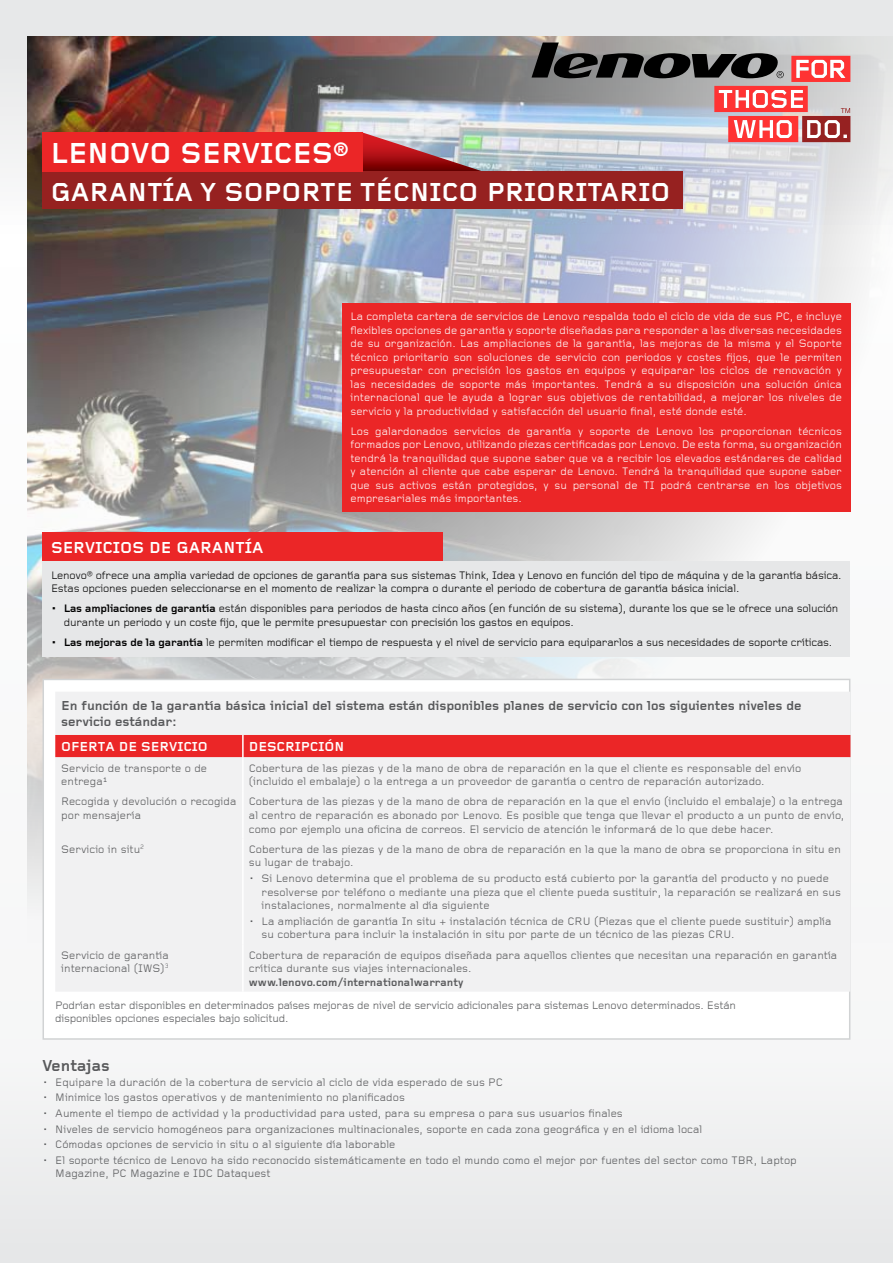
<style>
.page{position:relative;width:893px;height:1263px;background:#eeefef}
.page>*{position:absolute;margin:0;border:0;box-sizing:border-box;transform-origin:0 0}
.t1{font:700 30px "Foundry Gridnik";color:#fff}
.t2{font:700 27px "Foundry Gridnik";color:#fff}
.t3{font:700 16.5px "Foundry Gridnik";color:#fff}
.t4{font:700 16.5px "Foundry Gridnik";color:#58595b}
.t5{font:700 13.5px/16.2px "Foundry Gridnik";letter-spacing:-.01em;color:#58595b}
.t6{font:700 13.5px "Foundry Gridnik";color:#fff}
.t7{font:11.25px/13.5px "Foundry Gridnik";color:#58595b}
.t8{font:11.25px/13.5px "Foundry Gridnik";color:#fff;text-align:justify}
.t9{font:11.25px/13.5px "Foundry Gridnik";letter-spacing:-.02em;color:#000}
.t10{font:11.25px/13.5px "Foundry Gridnik";letter-spacing:-.02em;color:#58595b}
.t11{font:700 11.25px "Foundry Gridnik";color:#58595b}
.s1{font-weight:700}
</style>
<div class="page">
<img style="left:28px;top:36px;width:865px;height:884px">
<svg style="left:363px;top:132px;width:121px;height:40px"></svg>
<div style="left:42px;top:172px;width:641px;height:37px;background:#962120"></div>
<div style="left:42px;top:132px;width:321px;height:40px;background:#eb2627"></div>
<div style="left:43px;top:679px;width:807px;height:361px;background:#fff;border:2px solid #d1d3d4"></div>
<div style="left:55px;top:692px;width:795px;height:300px;background:#f1f1f2"></div>
<div style="left:55px;top:735px;width:795px;height:22px;background:#eb2627"></div>
<hr style="left:242px;top:735px;width:2px;height:22px;background:#fff">
<hr style="left:242px;top:757px;width:2px;height:34px;background:#fff">
<hr style="left:242px;top:791px;width:2px;height:47px;background:#fff">
<hr style="left:242px;top:838px;width:2px;height:106px;background:#fff">
<hr style="left:242px;top:944px;width:2px;height:48px;background:#fff">
<div style="left:342px;top:303px;width:508px;height:209px;background:#eb2627"></div>
<svg style="left:531px;top:43px;width:319px;height:99px"></svg>
<div style="left:43px;top:532px;width:400px;height:30px;background:#eb2627"></div>
<div style="left:43px;top:562px;width:807px;height:95px;background:#e6e7e8"></div>
<h1 class="t1" style="left:51px;top:137px;width:38px">Leno</h1>
<h1 class="t1" style="left:131px;top:137px;width:219px">vo SERVICES®</h1>
<h2 class="t2" style="left:51px;top:177px;width:621px">GARANTÍA Y SOPORTE TÉCNICO PRIORITARIO</h2>
<p class="t8" style="left:350px;top:310px;width:493px">La completa cartera de servicios de Lenovo respalda todo el ciclo de vida de sus PC, e incluye flexibles opciones de garantía y soporte diseñadas para responder a las diversas necesidades de su organización. Las ampliaciones de la garantía, las mejoras de la misma y el Soporte técnico prioritario son soluciones de servicio con periodos y costes fijos, que le permiten presupuestar con precisión los gastos en equipos y equiparar los ciclos de renovación y las necesidades de soporte más importantes. Tendrá a su disposición una solución única internacional que le ayuda a lograr sus objetivos de rentabilidad, a mejorar los niveles de servicio y la productividad y satisfacción del usuario final, esté donde esté.</p>
<p class="t8" style="left:350px;top:425px;width:493px">Los galardonados servicios de garantía y soporte de Lenovo los proporcionan técnicos formados por Lenovo, utilizando piezas certificadas por Lenovo. De esta forma, su organización tendrá la tranquilidad que supone saber que va a recibir los elevados estándares de calidad y atención al cliente que cabe esperar de Lenovo. Tendrá la tranquilidad que supone saber que sus activos están protegidos, y su personal de TI podrá centrarse en los objetivos empresariales más importantes.</p>
<h3 class="t3" style="left:51px;top:539px;width:214px">SERVICIOS D E GARANTÍA</h3>
<p class="t9" style="left:51px;top:569px;width:792px">Lenovo® ofrece una amplia variedad de opciones de garantía para sus sistemas Think, Idea y Lenovo en función del tipo de máquina y de la garantía básica.<br>Estas opciones pueden seleccionarse en el momento de realizar la compra o durante el periodo de cobertura de garantía básica inicial.</p>
<p class="t9" style="left:64px;top:602px;width:776px;text-indent:-13px"><span class="s1">• Las ampliaciones de garantía</span> están disponibles para periodos de hasta cinco años (en función de su sistema), durante los que se le ofrece una solución durante un periodo y un coste fijo, que le permite presupuestar con precisión los gastos en equipos.</p>
<p class="t9" style="left:51px;top:636px;width:783px"><span class="s1">• Las mejoras de la garantía</span> le permiten modificar el tiempo de respuesta y el nivel de servicio para equipararlos a sus necesidades de soporte críticas.</p>
<p class="t5" style="left:61px;top:698px;width:742px">En función de la garantía básica inicial del sistema están disponibles planes de servicio con los siguientes niveles de servicio estándar:</p>
<p class="t6" style="left:61px;top:739px;width:90px">OFERTA de ser</p>
<p class="t6" style="left:169px;top:739px;width:17px">vicio</p>
<p class="t6" style="left:249px;top:739px;width:97px">D ESCRIPCIÓN</p>
<p class="t7" style="left:61px;top:762px;width:147px">Servicio de transporte o de entrega¹</p>
<p class="t7" style="left:249px;top:762px;width:554px">Cobertura de las piezas y de la mano de obra de reparación en la que el cliente es responsable del envío (incluido el embalaje) o la entrega a un proveedor de garantía o centro de reparación autorizado.</p>
<p class="t7" style="left:61px;top:795px;width:177px">Recogida y devolución o recogida por mensajería</p>
<p class="t7" style="left:249px;top:795px;width:597px;text-align:justify">Cobertura de las piezas y de la mano de obra de reparación en la que el envío (incluido el embalaje) o la entrega al centro de reparación es abonado por Lenovo. Es posible que tenga que llevar el producto a un punto de envío, como por ejemplo una oficina de correos. El servicio de atención le informará de lo que debe hacer.</p>
<p class="t7" style="left:61px;top:843px;width:84px">Servicio in situ<sup>2</sup></p>
<p class="t7" style="left:249px;top:843px;width:594px">Cobertura de las piezas y de la mano de obra de reparación en la que la mano de obra se proporciona in situ en su lugar de trabajo.</p>
<p class="t7" style="left:262px;top:872px;width:581px;text-indent:-13px">• Si Lenovo determina que el problema de su producto está cubierto por la garantía del producto y no puede resolverse por teléfono o mediante una pieza que el cliente pueda sustituir, la reparación se realizará en sus instalaciones, normalmente al día siguiente</p>
<p class="t7" style="left:262px;top:915px;width:571px;text-indent:-13px">• La ampliación de garantía In situ + instalación técnica de CRU (Piezas que el cliente puede sustituir) amplía su cobertura para incluir la instalación in situ por parte de un técnico de las piezas CRU.</p>
<p class="t7" style="left:61px;top:949px;width:109px">Servicio de garantía internacional (IWS)<sup>3</sup></p>
<p class="t7" style="left:249px;top:949px;width:590px">Cobertura de reparación de equipos diseñada para aquellos clientes que necesitan una reparación en garantía crítica durante sus viajes internacionales.</p>
<p class="t11" style="left:249px;top:976px;width:216px">www.lenovo.com/internationalwarranty</p>
<p class="t10" style="left:55px;top:999px;width:682px">Podrían estar disponibles en determinados países mejoras de nivel de servicio adicionales para sistemas Lenovo determinados. Están disponibles opciones especiales bajo solicitud.</p>
<h3 class="t4" style="left:43px;top:1057px;width:69px">Ventajas</h3>
<p class="t7" style="left:43px;top:1076px;width:462px">• Equipare la duración de la cobertura de servicio al ciclo de vida esperado de sus PC</p>
<p class="t7" style="left:43px;top:1091px;width:364px">• Minimice los gastos operativos y de mantenimiento no planificados</p>
<p class="t7" style="left:43px;top:1107px;width:582px">• Aumente el tiempo de actividad y la productividad para usted, para su empresa o para sus usuarios finales</p>
<p class="t7" style="left:43px;top:1123px;width:661px">• Niveles de servicio homogéneos para organizaciones multinacionales, soporte en cada zona geográfica y en el idioma local</p>
<p class="t7" style="left:43px;top:1138px;width:354px">• Cómodas opciones de servicio in situ o al siguiente día laborable</p>
<p class="t7" style="left:55px;top:1154px;width:743px;text-indent:-13px">• El soporte técnico de Lenovo ha sido reconocido sistemáticamente en todo el mundo como el mejor por fuentes del sector como TBR, Laptop<br>Magazine, PC Magazine e IDC Dataquest</p>
</div>
